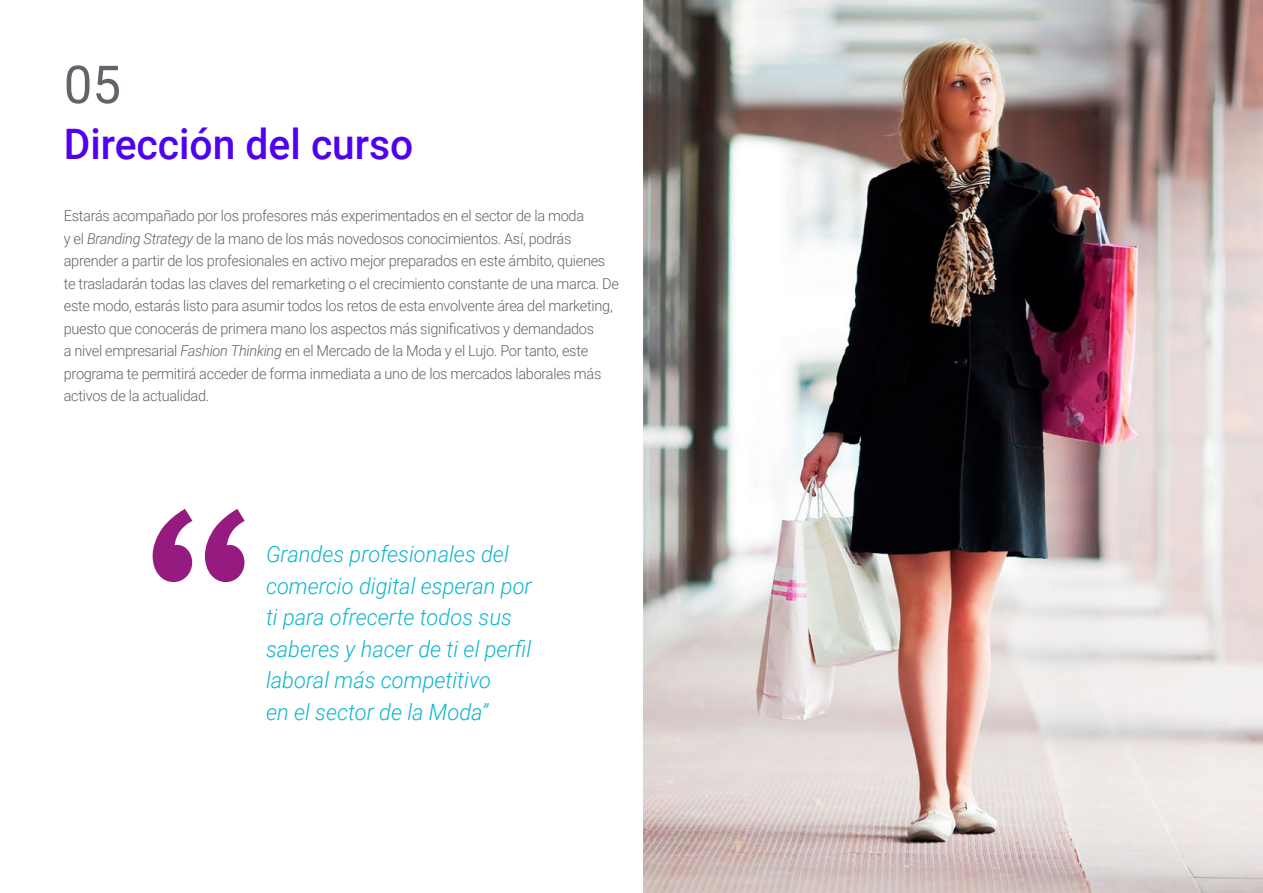
<style>
.page{position:relative;width:1263px;height:893px;background:#fff}
.page>*{position:absolute;margin:0;border:0;box-sizing:border-box;transform-origin:0 0}
.t1{font:52.5px "Roboto";color:#61646a}
.t2{font:500 42px "Roboto";color:#5002ee}
.t3{font:italic 300 22.5px/31.5px "Roboto";color:#0fb6cf}
.t4{font:300 15px/22.5px "Roboto";letter-spacing:-.02em;color:#61646a}
.s1{font-style:italic}
</style>
<div class="page">
<img style="left:643px;top:0;width:620px;height:893px">
<svg style="left:153px;top:509px;width:92px;height:73px"></svg>
<h1 class="t1" style="left:64px;top:48px;width:59px">05</h1>
<h2 class="t2" style="left:64px;top:115px;width:351px">Dirección del curso</h2>
<p class="t4" style="left:64px;top:204px;width:557px">Estarás acompañado por los profesores más experimentados en el sector de la moda<br>y el <span class="s1">Branding Strategy</span> de la mano de los más novedosos conocimientos. Así, podrás aprender a partir de los profesionales en activo mejor preparados en este ámbito, quienes te trasladarán todas las claves del remarketing o el crecimiento constante de una marca. De este modo, estarás listo para asumir todos los retos de esta envolvente área del marketing, puesto que conocerás de primera mano los aspectos más significativos y demandados<br>a nivel empresarial <span class="s1">Fashion Thinking</span> en el Mercado de la Moda y el Lujo. Por tanto, este programa te permitirá acceder de forma inmediata a uno de los mercados laborales más activos de la actualidad.</p>
<h3 class="t3" style="left:266px;top:538px;width:267px">Grandes profesionales del comercio digital esperan por ti para ofrecerte todos sus saberes y hacer de ti el perfil laboral más competitivo<br>en el sector de la Moda”</h3>
</div>
